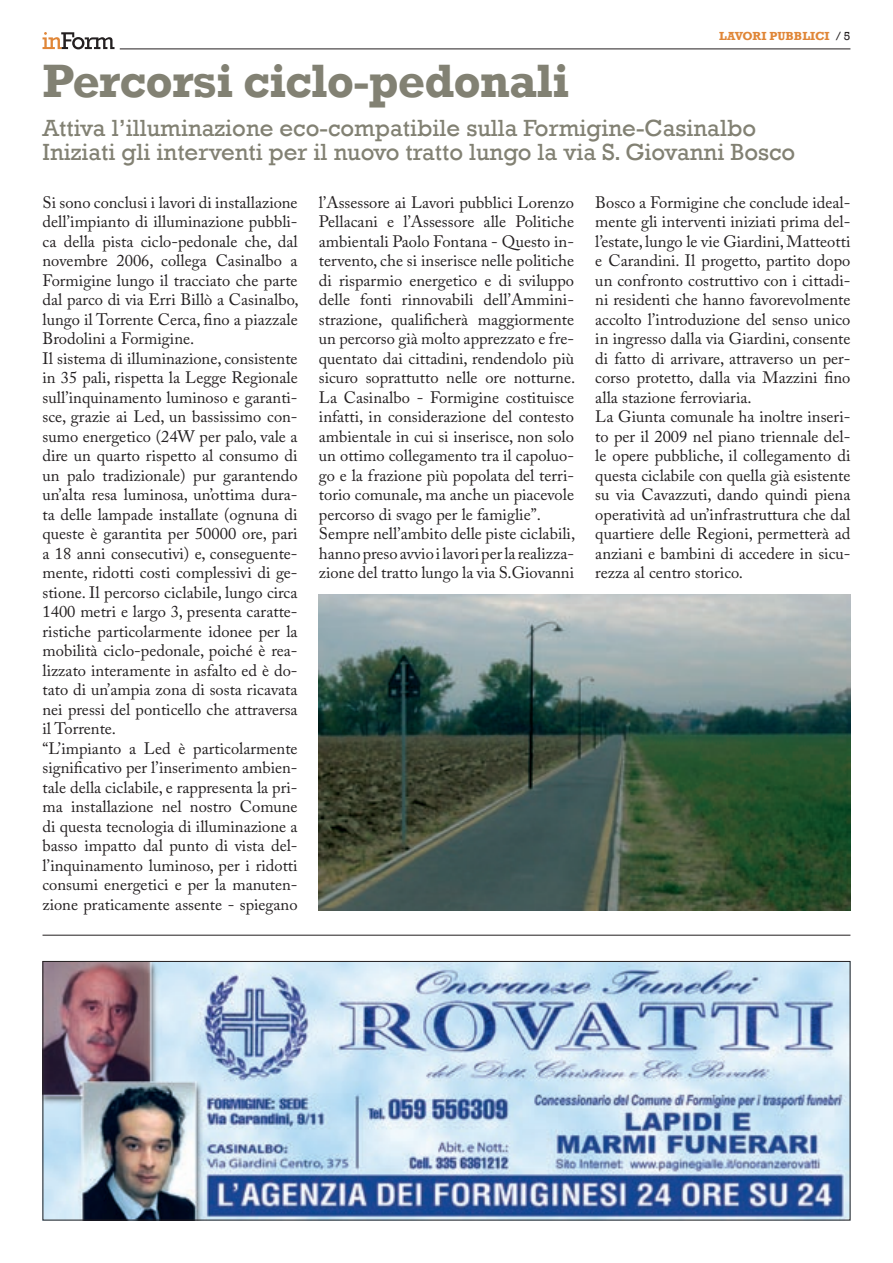
<style>
.page{position:relative;width:893px;height:1263px;background:#fff}
.page>*{position:absolute;margin:0;border:0;box-sizing:border-box;transform-origin:0 0}
.t1{font:700 48px "Rockwell";letter-spacing:-.02em;color:#828173}
.t2{font:24px/24px "Rockwell";color:#828173}
.t3{font:16.5px/19.5px "Adobe Caslon Pro";color:#231f20}
.t4{font:700 12px "Rockwell";color:#e08637}
.s1{font-weight:400;color:#231f20}
</style>
<div class="page">
<hr style="left:43px;top:935px;width:807px;height:1px;background:#231f20">
<hr style="left:120px;top:49px;width:730px;height:1px;background:#231f20">
<svg style="left:43px;top:32px;width:72px;height:17px"></svg>
<img style="left:45px;top:963px;width:803px;height:255px">
<div style="left:43px;top:961px;width:807px;height:259px;border:1px solid #231f20"></div>
<img style="left:319px;top:594px;width:531px;height:316px">
<p class="t4" style="left:719px;top:28px;width:123px">LAVORI PUBBLICI <span class="s1">/</span></p>
<h1 class="t1" style="left:43px;top:52px;width:528px">Percorsi ciclo-pedonali</h1>
<h2 class="t2" style="left:43px;top:116px;width:754px">Attiva l’illuminazione eco-compatibile sulla Formigine-Casinalbo<br>Iniziati gli interventi per il nuovo tratto lungo la via S. Giovanni Bosco</h2>
<p class="t3" style="left:43px;top:192px;width:258px">Si sono conclusi i lavori di installazione dell’impianto di illuminazione pubbli&shy;ca della pista ciclo-pedonale che, dal novembre 2006, collega Casinalbo a Formigine lungo il tracciato che parte dal parco di via Erri Billò a Casinalbo, lungo il Torrente Cerca, fino a piazzale Brodolini a Formigine.<br>Il sistema di illuminazione, consistente in 35 pali, rispetta la Legge Regionale sull’inquinamento luminoso e garanti&shy;sce, grazie ai Led, un bassissimo con&shy;sumo energetico (24W per palo, vale a dire un quarto rispetto al consumo di un palo tradizionale) pur garantendo un’alta resa luminosa, un’ottima dura&shy;ta delle lampade installate (ognuna di queste è garantita per 50000 ore, pari a 18 anni consecutivi) e, conseguente&shy;mente, ridotti costi complessivi di ge&shy;stione. Il percorso ciclabile, lungo circa 1400 metri e largo 3, presenta caratte&shy;ristiche particolarmente idonee per la mobilità ciclo-pedonale, poiché è rea&shy;lizzato interamente in asfalto ed è do&shy;tato di un’ampia zona di sosta ricavata nei pressi del ponticello che attraversa il Torrente.<br>“L’impianto a Led è particolarmente significativo per l’inserimento ambien&shy;tale della ciclabile, e rappresenta la pri&shy;ma installazione nel nostro Comune di questa tecnologia di illuminazione a basso impatto dal punto di vista del&shy;l’inquinamento luminoso, per i ridotti consumi energetici e per la manuten&shy;zione praticamente assente - spiegano</p>
<p class="t3" style="left:319px;top:192px;width:258px">l’Assessore ai Lavori pubblici Lorenzo Pellacani e l’Assessore alle Politiche ambientali Paolo Fontana - Questo in&shy;tervento, che si inserisce nelle politiche di risparmio energetico e di sviluppo delle fonti rinnovabili dell’Ammini&shy;strazione, qualificherà maggiormente un percorso già molto apprezzato e fre&shy;quentato dai cittadini, rendendolo più sicuro soprattutto nelle ore notturne.<br>La Casinalbo - Formigine costituisce infatti, in considerazione del contesto ambientale in cui si inserisce, non solo un ottimo collegamento tra il capoluo&shy;go e la frazione più popolata del terri&shy;torio comunale, ma anche un piacevole percorso di svago per le famiglie”.<br>Sempre nell’ambito delle piste ciclabili, hanno preso avvio i lavori per la realizza&shy;zione del tratto lungo la via S.Giovanni</p>
<p class="t3" style="left:595px;top:192px;width:257px">Bosco a Formigine che conclude ideal&shy;mente gli interventi iniziati prima del&shy;l’estate, lungo le vie Giardini, Matteotti e Carandini. Il progetto, partito dopo un confronto costruttivo con i cittadi&shy;ni residenti che hanno favorevolmente accolto l’introduzione del senso unico in ingresso dalla via Giardini, consente di fatto di arrivare, attraverso un per&shy;corso protetto, dalla via Mazzini fino alla stazione ferroviaria.<br>La Giunta comunale ha inoltre inseri&shy;to per il 2009 nel piano triennale del&shy;le opere pubbliche, il collegamento di questa ciclabile con quella già esistente su via Cavazzuti, dando quindi piena operatività ad un’infrastruttura che dal quartiere delle Regioni, permetterà ad anziani e bambini di accedere in sicu&shy;rezza al centro storico.</p>
</div>
